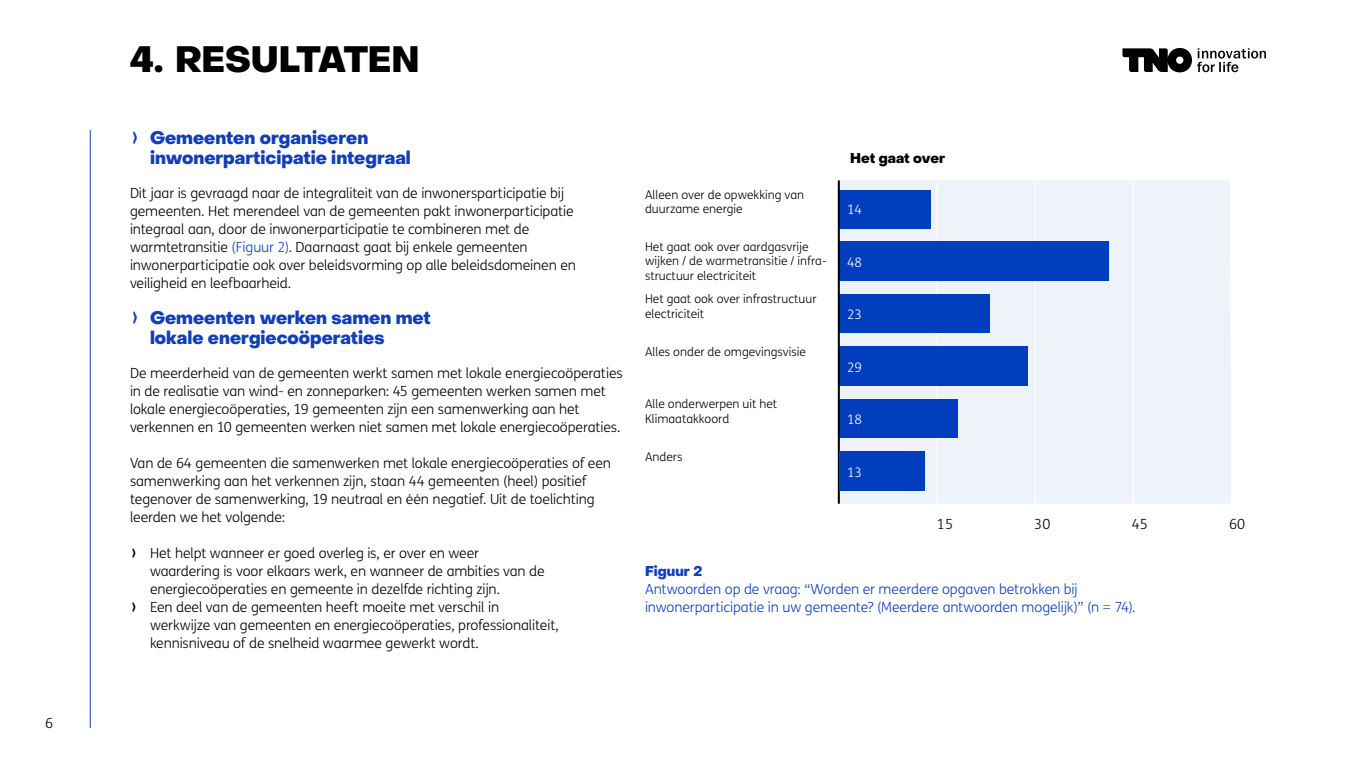
<style>
.page{position:relative;width:1366px;height:768px;background:#fff}
.page>*{position:absolute;margin:0;border:0;box-sizing:border-box;transform-origin:0 0}
.t1{font:800 36px "Object Sans";letter-spacing:-.005em;color:#000}
.t2{font:800 18px/20px "Object Sans";color:#123eb7}
.t3{font:300 14px/18px "FS Me";letter-spacing:-.01em;color:#000}
.Tabel{font:300 14px/18px "FS Me";letter-spacing:-.01em;color:#123eb7}
.t4{font:800 14px "Object Sans";color:#000}
.Tabel-2{font:800 14px "Object Sans";letter-spacing:.005em;color:#123eb7}
.t5{font:300 13.1px "FS Me";color:#fff}
.t6{font:300 12px/14.4px "FS Me";color:#000}
.s1{color:#123eb7}
</style>
<div class="page">
<hr style="left:90px;top:130px;width:1px;height:598px;background:#123eb7">
<svg style="left:1122px;top:48px;width:144px;height:24px"></svg>
<div style="left:837px;top:180px;width:394px;height:324px;background:#eef3fa"></div>
<hr style="left:936px;top:180px;width:1px;height:324px;background:#fff">
<hr style="left:1035px;top:180px;width:1px;height:324px;background:#fff">
<hr style="left:1133px;top:180px;width:1px;height:324px;background:#fff">
<div style="left:840px;top:242px;width:269px;height:39px;background:#003ebe"></div>
<div style="left:839px;top:190px;width:92px;height:39px;background:#003ebe"></div>
<div style="left:839px;top:294px;width:151px;height:39px;background:#003ebe"></div>
<div style="left:840px;top:347px;width:188px;height:39px;background:#003ebe"></div>
<div style="left:839px;top:399px;width:118px;height:39px;background:#003ebe"></div>
<hr style="left:838px;top:180px;width:2px;height:324px;background:#000">
<div style="left:840px;top:451px;width:85px;height:40px;background:#003ebe"></div>
<p class="t3" style="left:45px;top:714px;width:10px">6</p>
<p class="t1" style="left:130px;top:37px;width:291px">4. RESULTATEN</p>
<p class="t2" style="left:150px;top:128px;width:262px">Gemeenten organiseren inwonerparticipatie integraal</p>
<p class="t3" style="left:130px;top:184px;width:447px">Dit jaar is gevraagd naar de integraliteit van de inwonersparticipatie bij gemeenten. Het merendeel van de gemeenten pakt inwonerparticipatie integraal aan, door de inwonerparticipatie te combineren met de warmtetransitie <span class="s1">(Figuur 2)</span>. Daarnaast gaat bij enkele gemeenten inwonerparticipatie ook over beleidsvorming op alle beleidsdomeinen en veiligheid en leefbaarheid.</p>
<p class="t2" style="left:150px;top:308px;width:282px">Gemeenten werken samen met lokale energiecoöperaties</p>
<p class="t3" style="left:130px;top:364px;width:494px">De meerderheid van de gemeenten werkt samen met lokale energiecoöperaties in de realisatie van wind- en zonneparken: 45 gemeenten werken samen met lokale energiecoöperaties, 19 gemeenten zijn een samenwerking aan het verkennen en 10 gemeenten werken niet samen met lokale energiecoöperaties.</p>
<p class="t3" style="left:130px;top:454px;width:483px">Van de 64 gemeenten die samenwerken met lokale energiecoöperaties of een samenwerking aan het verkennen zijn, staan 44 gemeenten (heel) positief tegenover de samenwerking, 19 neutraal en één negatief. Uit de toelichting leerden we het volgende:</p>
<p class="t3" style="left:150px;top:544px;width:396px">Het helpt wanneer er goed overleg is, er over en weer waardering is voor elkaars werk, en wanneer de ambities van de energiecoöperaties en gemeente in dezelfde richting zijn.</p>
<p class="t3" style="left:150px;top:598px;width:410px">Een deel van de gemeenten heeft moeite met verschil in werkwijze van gemeenten en energiecoöperaties, professionaliteit, kennisniveau of de snelheid waarmee gewerkt wordt.</p>
<p class="t6" style="left:645px;top:187px;width:161px">Alleen over de opwekking van duurzame energie</p>
<p class="t6" style="left:645px;top:239px;width:183px">Het gaat ook over aardgasvrije wijken / de warmetransitie / infra&shy;structuur electriciteit</p>
<p class="t6" style="left:645px;top:292px;width:173px">Het gaat ook over infrastructuur electriciteit</p>
<p class="t6" style="left:645px;top:344px;width:162px">Alles onder de omgevingsvisie</p>
<p class="t6" style="left:645px;top:396px;width:134px">Alle onderwerpen uit het<br>Klimaatakkoord</p>
<p class="t6" style="left:645px;top:449px;width:39px">Anders</p>
<p class="t4" style="left:850px;top:149px;width:97px">Het gaat over</p>
<p class="t5" style="left:847px;top:201px;width:17px">14</p>
<p class="t5" style="left:847px;top:253px;width:17px">48</p>
<p class="t5" style="left:847px;top:305px;width:17px">23</p>
<p class="t5" style="left:847px;top:358px;width:17px">29</p>
<p class="t5" style="left:847px;top:410px;width:17px">18</p>
<p class="t5" style="left:847px;top:463px;width:17px">13</p>
<p class="t3" style="left:937px;top:515px;width:18px">15</p>
<p class="t3" style="left:1034px;top:515px;width:18px">30</p>
<p class="t3" style="left:1132px;top:515px;width:18px">45</p>
<p class="t3" style="left:1229px;top:515px;width:18px">60</p>
<p class="Tabel-2" style="left:645px;top:563px;width:59px">Figuur 2</p>
<p class="Tabel" style="left:645px;top:580px;width:492px">Antwoorden op de vraag: “Worden er meerdere opgaven betrokken bij inwonerparticipatie in uw gemeente? (Meerdere antwoorden mogelijk)” (n = 74).</p>
</div>
